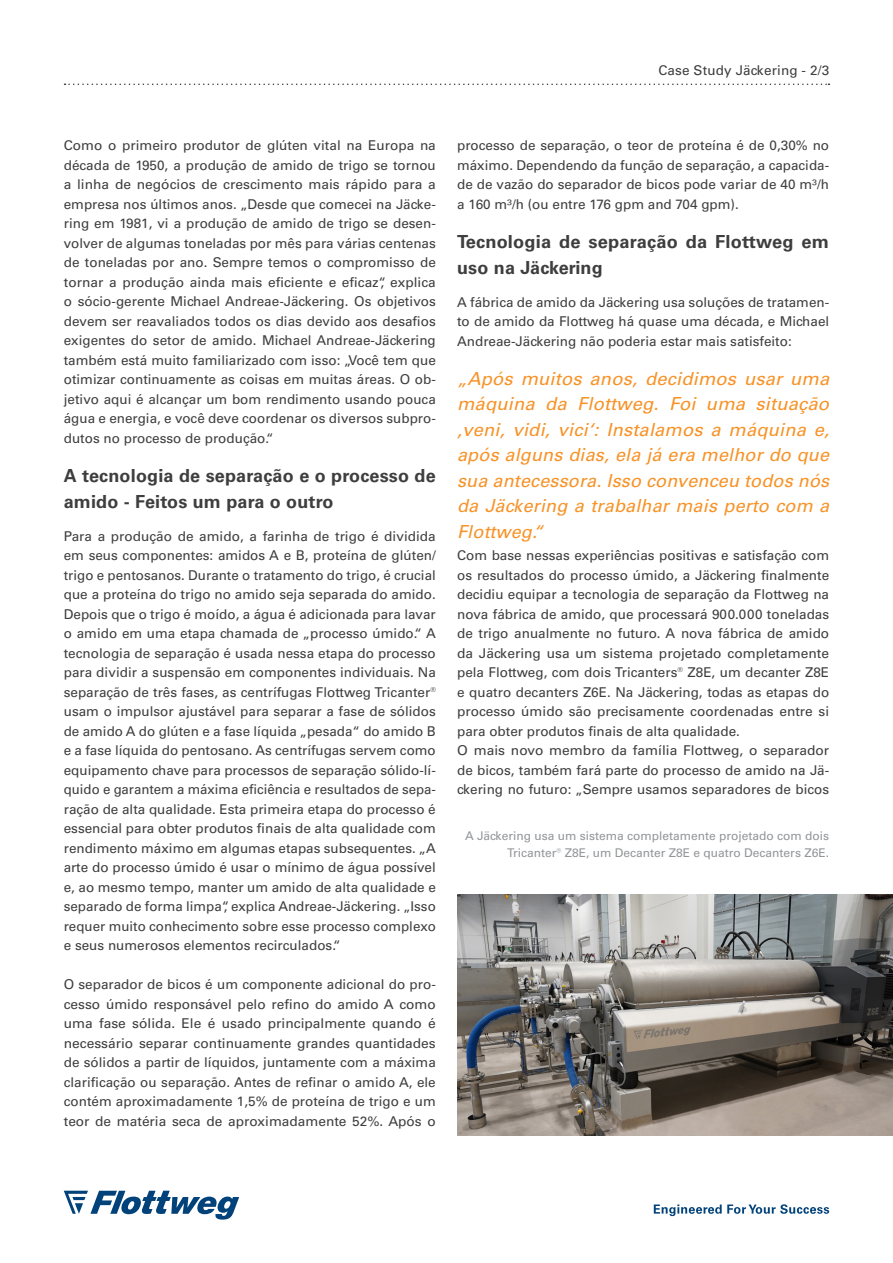
<style>
.page{position:relative;width:893px;height:1263px;background:#fff}
.page>*{position:absolute;margin:0;border:0;box-sizing:border-box;transform-origin:0 0}
.Zitat{font:italic 18px/25.5px "Univers LT Pro 55";letter-spacing:.01em;color:#f79328;text-align:justify}
.Überschriften_Fließt{font:700 18px/25.5px "Univers LT Pro 65";letter-spacing:.01em;color:#3e3e3f}
.Fließtext{font:13.5px/19.5px "Univers LT Pro 55 Roman";color:#3e3e3f;text-align:justify}
.Fließtext-2{font:12px/16.5px "Univers LT Pro 55 Roman";color:#939598;text-align:right}
</style>
<div class="page">
<svg style="left:64px;top:1191px;width:175px;height:28px"></svg>
<svg style="left:654px;top:1204px;width:175px;height:12px"></svg>
<svg style="left:65px;top:84px;width:764px;height:1px"></svg>
<img style="left:457px;top:894px;width:436px;height:241px">
<p class="Fließtext" style="left:658px;top:60px;width:172px">Case Study Jäckering - 2/3</p>
<p class="Fließtext" style="left:64px;top:135px;width:374px">Como o primeiro produtor de glúten vital na Europa na década de 1950, a produção de amido de trigo se tornou a linha de negócios de crescimento mais rápido para a empresa nos últimos anos. „Desde que comecei na Jäcke&shy;ring em 1981, vi a produção de amido de trigo se desen&shy;volver de algumas toneladas por mês para várias centenas de toneladas por ano. Sempre temos o compromisso de tornar a produção ainda mais eficiente e eficaz“, explica o sócio-gerente Michael Andreae-Jäckering. Os objetivos devem ser reavaliados todos os dias devido aos desafios exigentes do setor de amido. Michael Andreae-Jäckering também está muito familiarizado com isso: „Você tem que otimizar continuamente as coisas em muitas áreas. O ob&shy;jetivo aqui é alcançar um bom rendimento usando pouca água e energia, e você deve coordenar os diversos subpro&shy;dutos no processo de produção.“</p>
<p class="Überschriften_Fließt" style="left:64px;top:462px;width:374px">A tecnologia de separação e o processo de amido - Feitos um para o outro</p>
<p class="Fließtext" style="left:64px;top:525px;width:374px">Para a produção de amido, a farinha de trigo é dividida em seus componentes: amidos A e B, proteína de glúten/ trigo e pentosanos. Durante o tratamento do trigo, é crucial que a proteína do trigo no amido seja separada do amido.<br>Depois que o trigo é moído, a água é adicionada para lavar o amido em uma etapa chamada de „processo úmido.“ A tecnologia de separação é usada nessa etapa do processo para dividir a suspensão em componentes individuais. Na separação de três fases, as centrífugas Flottweg Tricanter® usam o impulsor ajustável para separar a fase de sólidos de amido A do glúten e a fase líquida „pesada“ do amido B e a fase líquida do pentosano. As centrífugas servem como equipamento chave para processos de separação sólido-lí&shy;quido e garantem a máxima eficiência e resultados de sepa&shy;ração de alta qualidade. Esta primeira etapa do processo é essencial para obter produtos finais de alta qualidade com rendimento máximo em algumas etapas subsequentes. „A arte do processo úmido é usar o mínimo de água possível e, ao mesmo tempo, manter um amido de alta qualidade e separado de forma limpa“, explica Andreae-Jäckering. „Isso requer muito conhecimento sobre esse processo complexo e seus numerosos elementos recirculados.“</p>
<p class="Fließtext" style="left:64px;top:974px;width:374px">O separador de bicos é um componente adicional do pro&shy;cesso úmido responsável pelo refino do amido A como uma fase sólida. Ele é usado principalmente quando é necessário separar continuamente grandes quantidades de sólidos a partir de líquidos, juntamente com a máxima clarificação ou separação. Antes de refinar o amido A, ele contém aproximadamente 1,5% de proteína de trigo e um teor de matéria seca de aproximadamente 52%. Após o</p>
<p class="Fließtext" style="left:457px;top:135px;width:374px">processo de separação, o teor de proteína é de 0,30% no máximo. Dependendo da função de separação, a capacida&shy;de de vazão do separador de bicos pode variar de 40 m³/h a 160 m³/h (ou entre 176 gpm and 704 gpm).</p>
<p class="Überschriften_Fließt" style="left:457px;top:228px;width:374px">Tecnologia de separação da Flottweg em uso na Jäckering</p>
<p class="Fließtext" style="left:457px;top:291px;width:374px">A fábrica de amido da Jäckering usa soluções de tratamen&shy;to de amido da Flottweg há quase uma década, e Michael Andreae-Jäckering não poderia estar mais satisfeito:</p>
<p class="Zitat" style="left:457px;top:365px;width:374px">„Após muitos anos, decidimos usar uma máquina da Flottweg. Foi uma situação ‚veni, vidi, vici‘: Instalamos a máquina e, após alguns dias, ela já era melhor do que sua antecessora. Isso convenceu todos nós da Jäckering a trabalhar mais perto com a Flottweg.“</p>
<p class="Fließtext" style="left:457px;top:545px;width:374px">Com base nessas experiências positivas e satisfação com os resultados do processo úmido, a Jäckering finalmente decidiu equipar a tecnologia de separação da Flottweg na nova fábrica de amido, que processará 900.000 toneladas de trigo anualmente no futuro. A nova fábrica de amido da Jäckering usa um sistema projetado completamente pela Flottweg, com dois Tricanters® Z8E, um decanter Z8E e quatro decanters Z6E. Na Jäckering, todas as etapas do processo úmido são precisamente coordenadas entre si para obter produtos finais de alta qualidade.</p>
<p class="Fließtext" style="left:457px;top:740px;width:374px">O mais novo membro da família Flottweg, o separador de bicos, também fará parte do processo de amido na Jä&shy;ckering no futuro: „Sempre usamos separadores de bicos</p>
<p class="Fließtext-2" style="left:465px;top:827px;width:366px">A Jäckering usa um sistema completamente projetado com dois<br>Tricanter® Z8E, um Decanter Z8E e quatro Decanters Z6E.</p>
</div>
